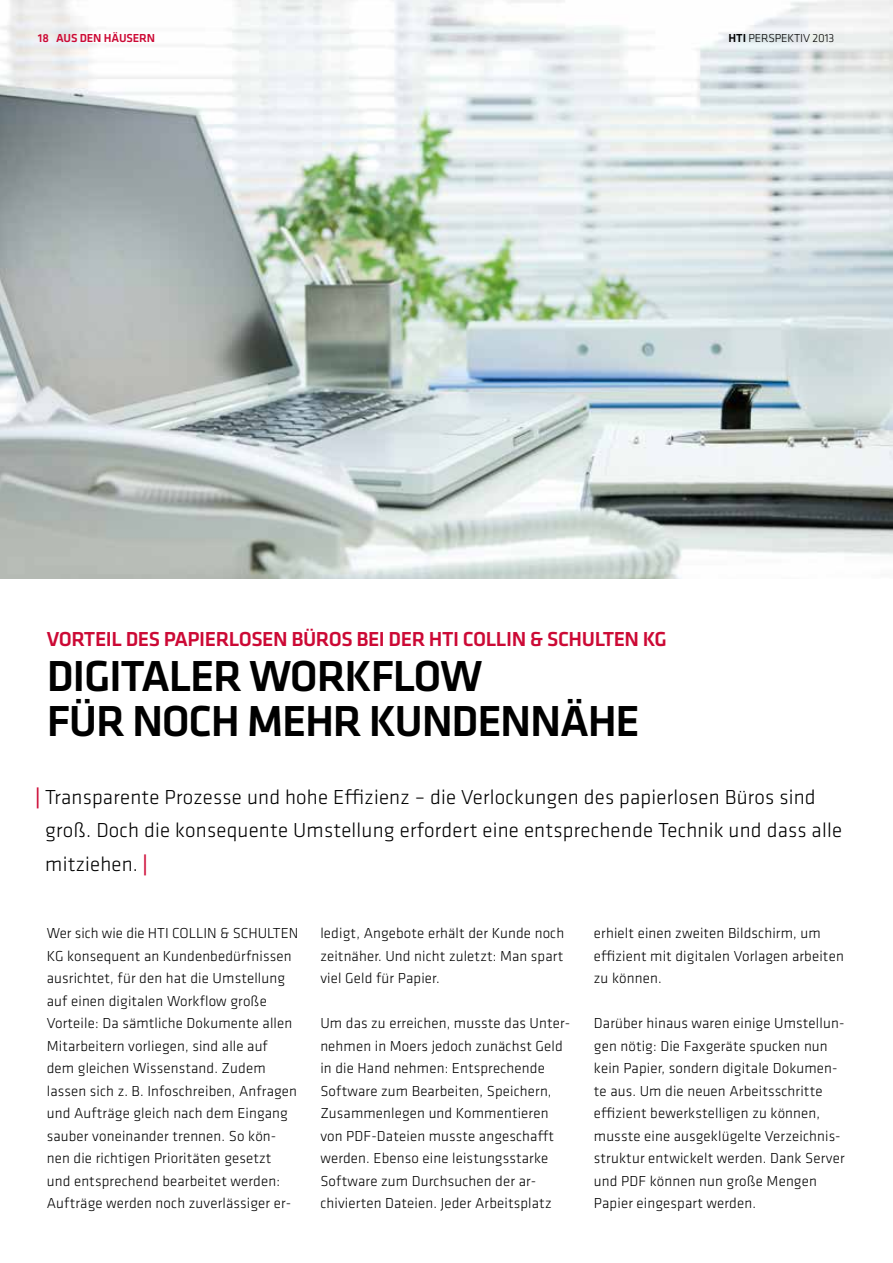
<style>
.page{position:relative;width:893px;height:1263px;background:#fff}
.page>*{position:absolute;margin:0;border:0;box-sizing:border-box;transform-origin:0 0}
.t1{font:500 45px/45px "GC Klavika";letter-spacing:-.03em;color:#000}
.t2{font:300 21px/33.8px "GC Klavika";letter-spacing:.01em;color:#000}
.t3{font:500 21px "GC Klavika";letter-spacing:-.02em;color:#cc0935}
.t4{font:300 15px/22.5px "GC Klavika";letter-spacing:.01em;color:#000}
.t5{font:300 12px "GC Klavika";letter-spacing:-.01em;color:#000}
.t6{font:500 12px "GC Klavika";letter-spacing:-.01em;color:#cc0935}
.s1{font-weight:500}
.s2{font-weight:500;color:#cc0935}
</style>
<div class="page">
<img style="left:0;top:0;width:893px;height:578px">
<p class="t6" style="left:38px;top:30px;width:119px">18 AUS DEN HÄUSERN</p>
<p class="t5" style="left:729px;top:31px;width:107px"><span class="s1">HTI</span> PERSPEKTIV 2013</p>
<h2 class="t3" style="left:47px;top:625px;width:622px">VORTEIL DES PAPIERLOSEN BÜROS BEI DER HTI COLLIN &amp; SCHULTEN KG</h2>
<h1 class="t1" style="left:47px;top:652px;width:595px">DIGITALER WORKFLOW<br>FÜR NOCH MEHR KUNDENNÄHE</h1>
<h2 class="t2" style="left:45px;top:779px;width:798px;text-indent:-10px"><span class="s2">|</span> Transparente Prozesse und hohe Effizienz – die Verlockungen des papierlosen Büros sind groß. Doch die konsequente Umstellung erfordert eine entsprechende Technik und dass alle mitziehen. <span class="s2">|</span></h2>
<p class="t4" style="left:47px;top:922px;width:253px;text-indent:242px">n KG konsequent an Kundenbedürfnissen ausrichtet, für den hat die Umstellung auf einen digitalen Workflow große Vorteile: Da sämtliche Dokumente allen Mitarbeitern vorliegen, sind alle auf dem gleichen Wissenstand. Zudem lassen sich z. B. Infoschreiben, Anfragen und Aufträge gleich nach dem Eingang sauber voneinander trennen. So kön&shy;nen die richtigen Prioritäten gesetzt und entsprechend bearbeitet werden:<br>Aufträge werden noch zuverlässiger er-</p>
<p class="t4" style="left:320px;top:922px;width:245px;text-align:justify">ledigt, Angebote erhält der Kunde noch zeitnäher. Und nicht zuletzt: Man spart viel Geld für Papier.</p>
<p class="t4" style="left:47px;top:922px;width:141px">Wer sich wie die HTI Colli</p>
<p class="t4" style="left:207px;top:922px;width:43px">n &amp; Schulte</p>
<p class="t4" style="left:320px;top:1012px;width:251px">Um das zu erreichen, musste das Unter&shy;nehmen in Moers jedoch zunächst Geld in die Hand nehmen: Entsprechende Software zum Bearbeiten, Speichern, Zusammenlegen und Kommentieren von PDF-Dateien musste angeschafft werden. Ebenso eine leistungsstarke Software zum Durchsuchen der ar&shy;chivierten Dateien. Jeder Arbeitsplatz</p>
<p class="t4" style="left:594px;top:922px;width:251px">erhielt einen zweiten Bildschirm, um effizient mit digitalen Vorlagen arbeiten zu können.</p>
<p class="t4" style="left:594px;top:1012px;width:252px">Darüber hinaus waren einige Umstellun&shy;gen nötig: Die Faxgeräte spucken nun kein Papier, sondern digitale Dokumen&shy;te aus. Um die neuen Arbeitsschritte effizient bewerkstelligen zu können, musste eine ausgeklügelte Verzeichnis&shy;struktur entwickelt werden. Dank Server und PDF können nun große Mengen Papier eingespart werden.</p>
</div>
